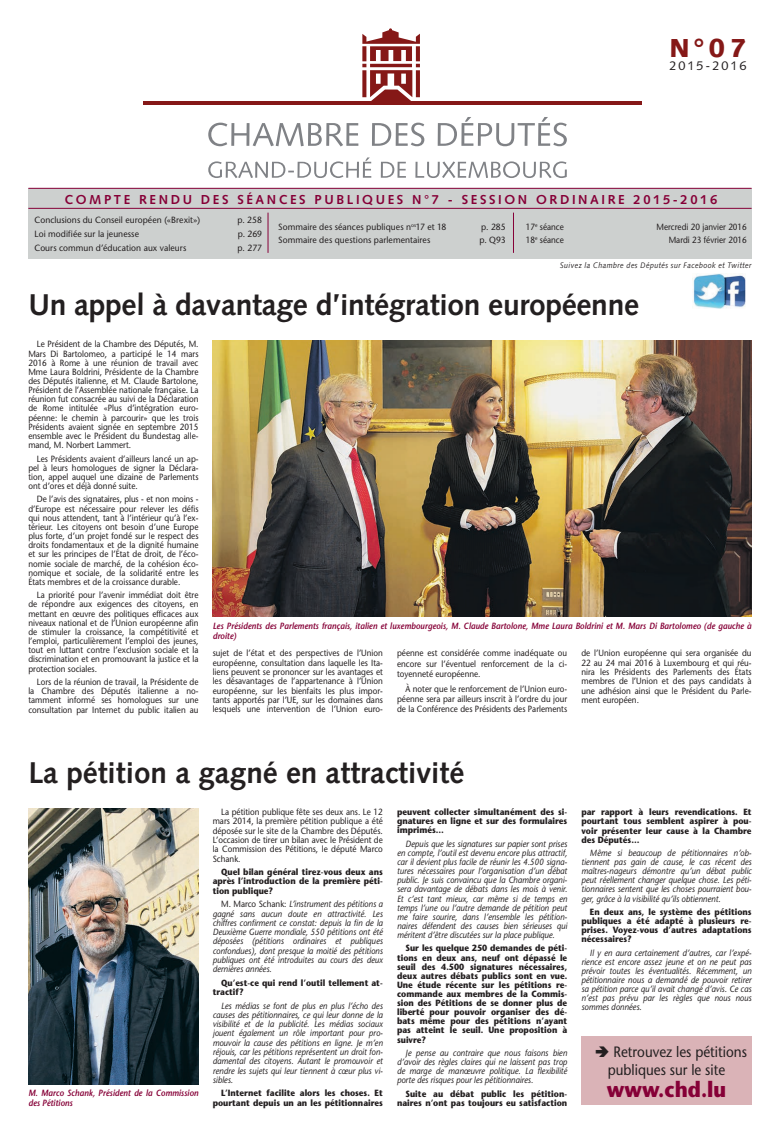
<style>
.page{position:relative;width:780px;height:1134px;background:#fff}
.page>*{position:absolute;margin:0;border:0;box-sizing:border-box;transform-origin:0 0}
.t1{font:700 30px "Syntax";letter-spacing:-.01em;color:#231f20}
.t2{font:900 26px "Syntax";color:#851817}
.t3{font:700 22px "Stone Sans";color:#860037;scale:.9 1}
.t4{font:15px/18px "Stone Sans";color:#231f20;scale:.9 1}
.t5{font:700 13px "Syntax";letter-spacing:.2em;color:#860037}
.t6{font:12.6px "Syntax";letter-spacing:.16em;color:#231f20}
.t7{font:9px/9.2px "Stone Sans";color:#231f20;text-align:justify;scale:.9 1}
.t8{font:italic 9px/9.1px "Stone Sans";color:#231f20;text-align:justify;scale:.9 1}
.t9{font:700 9px/9.1px "Stone Sans";color:#231f20;text-align:justify;scale:.9 1}
.t10{font:9px "Stone Sans";color:#231f20;scale:.95 1}
.t11{font:italic 600 9px/10px "Stone Sans";color:#860037;scale:.9 1}
.t12{font:italic 8px "Syntax";letter-spacing:.05em;color:#231f20;scale:.9 1}
.s1{font-style:normal}
</style>
<div class="page">
<div style="left:28px;top:189px;width:723px;height:70px;background:#cdd0cf"></div>
<hr style="left:28px;top:188px;width:723px;height:1px;background:#860037">
<hr style="left:28px;top:208px;width:723px;height:1px;background:#860037">
<svg style="left:362px;top:28px;width:58px;height:73px"></svg>
<hr style="left:143px;top:101px;width:498px;height:3px;background:#851817">
<svg style="left:208px;top:117px;width:359px;height:29px"></svg>
<svg style="left:208px;top:157px;width:359px;height:21px"></svg>
<hr style="left:268px;top:213px;width:1px;height:40px;background:#860037">
<hr style="left:513px;top:213px;width:1px;height:40px;background:#860037">
<img style="left:692px;top:274px;width:54px;height:34px">
<img style="left:213px;top:340px;width:538px;height:276px">
<img style="left:28px;top:808px;width:170px;height:276px">
<div style="left:581px;top:1036px;width:170px;height:69px;background:#dab3b7"></div>
<h2 class="t2" style="left:669px;top:32px;width:79px">N°07</h2>
<h3 class="t6" style="left:669px;top:58px;width:79px">2015-2016</h3>
<h3 class="t5" style="left:64px;top:192px;width:654px">COMPTE RENDU DES SÉANCES PUBLIQUES N°7 - SESSION ORDINAIRE 2015-2016</h3>
<p class="t10" style="left:35px;top:214px;width:176px">Conclusions du Conseil européen («Brexit»)</p>
<p class="t10" style="left:237px;top:214px;width:28px">p. 258</p>
<p class="t10" style="left:35px;top:228px;width:111px">Loi modifiée sur la jeunesse</p>
<p class="t10" style="left:238px;top:228px;width:27px">p. 269</p>
<p class="t10" style="left:35px;top:242px;width:161px">Cours commun d’éducation aux valeurs</p>
<p class="t10" style="left:237px;top:242px;width:27px">p. 277</p>
<p class="t10" style="left:278px;top:221px;width:179px">Sommaire des séances publiques n<sup>os</sup>17 et 18</p>
<p class="t10" style="left:481px;top:221px;width:27px">p. 285</p>
<p class="t10" style="left:278px;top:235px;width:162px">Sommaire des questions parlementaires</p>
<p class="t10" style="left:479px;top:235px;width:29px">p. Q93</p>
<p class="t7" style="left:525px;top:222px;width:44px">17<sup>e</sup> séance</p>
<p class="t7" style="left:656px;top:222px;width:102px">Mercredi 20 janvier 2016</p>
<p class="t7" style="left:525px;top:235px;width:44px">18<sup>e</sup> séance</p>
<p class="t7" style="left:668px;top:235px;width:88px">Mardi 23 février 2016</p>
<p class="t12" style="left:560px;top:261px;width:214px">Suivez la Chambre des Députés sur Facebook et Twitter</p>
<h1 class="t1" style="left:28px;top:288px;width:612px">Un appel à davantage d’intégration européenne</h1>
<p class="t7" style="left:28px;top:339px;width:190px;text-indent:9px">Le Président de la Chambre des Députés, M.<br>Mars Di Bartolomeo, a participé le 14 mars 2016 à Rome à une réunion de travail avec Mme Laura Boldrini, Présidente de la Chambre des Députés italienne, et M. Claude Bartolone, Président de l’Assemblée nationale française. La réunion fut consacrée au suivi de la Déclaration de Rome intitulée «Plus d’intégration euro&shy;péenne: le chemin à parcourir» que les trois Présidents avaient signée en septembre 2015 ensemble avec le Président du Bundestag alle&shy;mand, M. Norbert Lammert.</p>
<p class="t7" style="left:28px;top:454px;width:190px;text-indent:9px">Les Présidents avaient d’ailleurs lancé un ap&shy;pel à leurs homologues de signer la Déclara&shy;tion, appel auquel une dizaine de Parlements ont d’ores et déjà donné suite.</p>
<p class="t7" style="left:28px;top:495px;width:191px;text-indent:9px">De l’avis des signataires, plus - et non moins - d’Europe est nécessaire pour relever les défis qui nous attendent, tant à l’intérieur qu’à l’ex&shy;térieur. Les citoyens ont besoin d’une Europe plus forte, d’un projet fondé sur le respect des droits fondamentaux et de la dignité humaine et sur les principes de l’État de droit, de l’éco&shy;nomie sociale de marché, de la cohésion éco&shy;nomique et sociale, de la solidarité entre les États membres et de la croissance durable.</p>
<p class="t7" style="left:28px;top:590px;width:190px;text-indent:9px">La priorité pour l’avenir immédiat doit être de répondre aux exigences des citoyens, en mettant en œuvre des politiques efficaces aux niveaux national et de l’Union européenne afin de stimuler la croissance, la compétitivité et l’emploi, particulièrement l’emploi des jeunes, tout en luttant contre l’exclusion sociale et la discrimination et en promouvant la justice et la protection sociales.</p>
<p class="t7" style="left:28px;top:677px;width:190px;text-indent:9px">Lors de la réunion de travail, la Présidente de la Chambre des Députés italienne a no&shy;tamment informé ses homologues sur une consultation par Internet du public italien au</p>
<p class="t11" style="left:213px;top:621px;width:600px">Les Présidents des Parlements français, italien et luxembourgeois, M. Claude Bartolone, Mme Laura Boldrini et M. Mars Di Bartolomeo (de gauche à droite)</p>
<p class="t7" style="left:213px;top:648px;width:190px">sujet de l’état et des perspectives de l’Union européenne, consultation dans laquelle les Ita&shy;liens peuvent se prononcer sur les avantages et les désavantages de l’appartenance à l’Union européenne, sur les bienfaits les plus impor&shy;tants apportés par l’UE, sur les domaines dans lesquels une intervention de l’Union euro-</p>
<p class="t7" style="left:397px;top:648px;width:190px;line-height:10.4px">péenne est considérée comme inadéquate ou encore sur l’éventuel renforcement de la ci&shy;toyenneté européenne.</p>
<p class="t7" style="left:581px;top:648px;width:190px">de l’Union européenne qui sera organisée du 22 au 24 mai 2016 à Luxembourg et qui réu&shy;nira les Présidents des Parlements des États membres de l’Union et des pays candidats à une adhésion ainsi que le Président du Parle&shy;ment européen.</p>
<p class="t7" style="left:397px;top:683px;width:191px;line-height:10.4px;text-indent:9px">À noter que le renforcement de l’Union euro&shy;péenne sera par ailleurs inscrit à l’ordre du jour de la Conférence des Présidents des Parlements</p>
<h1 class="t1" style="left:28px;top:756px;width:437px">La pétition a gagné en attractivité</h1>
<p class="t7" style="left:213px;top:807px;width:191px;text-indent:9px">La pétition publique fête ses deux ans. Le 12 mars 2014, la première pétition publique a été déposée sur le site de la Chambre des Députés.<br>L’occasion de tirer un bilan avec le Président de la Commission des Pétitions, le député Marco Schank.</p>
<p class="t9" style="left:213px;top:867px;width:190px;text-indent:9px">Quel bilan général tirez-vous deux ans après l’introduction de la première péti&shy;tion publique?</p>
<p class="t8" style="left:213px;top:899px;width:190px;text-indent:9px"><span class="s1">M. Marco Schank:</span> L’instrument des pétitions a gagné sans aucun doute en attractivité. Les chiffres confirment ce constat: depuis la fin de la Deuxième Guerre mondiale, 550 pétitions ont été déposées (pétitions ordinaires et publiques confondues), dont presque la moitié des pétitions publiques ont été introduites au cours des deux dernières années.</p>
<p class="t9" style="left:213px;top:978px;width:190px;text-indent:9px">Qu’est-ce qui rend l’outil tellement at&shy;tractif?</p>
<p class="t8" style="left:213px;top:1001px;width:191px;text-indent:9px">Les médias se font de plus en plus l’écho des causes des pétitionnaires, ce qui leur donne de la visibilité et de la publicité. Les médias sociaux jouent également un rôle important pour pro&shy;mouvoir la cause des pétitions en ligne. Je m’en réjouis, car les pétitions représentent un droit fon&shy;damental des citoyens. Autant le promouvoir et rendre les sujets qui leur tiennent à cœur plus vi&shy;sibles.</p>
<p class="t9" style="left:213px;top:1088px;width:190px;text-align:right">L’Internet facilite alors les choses. Et pourtant depuis un an les pétitionnaires</p>
<p class="t9" style="left:397px;top:807px;width:190px">peuvent collecter simultanément des si&shy;gnatures en ligne et sur des formulaires imprimés…</p>
<p class="t8" style="left:397px;top:839px;width:191px;text-indent:9px">Depuis que les signatures sur papier sont prises en compte, l’outil est devenu encore plus attractif, car il devient plus facile de réunir les 4.500 signa&shy;tures nécessaires pour l’organisation d’un débat public. Je suis convaincu que la Chambre organi&shy;sera davantage de débats dans les mois à venir.<br>Et c’est tant mieux, car même si de temps en temps l’une ou l’autre demande de pétition peut me faire sourire, dans l’ensemble les pétition&shy;naires défendent des causes bien sérieuses qui méritent d’être discutées sur la place publique.</p>
<p class="t9" style="left:397px;top:943px;width:191px;text-indent:9px">Sur les quelque 250 demandes de péti&shy;tions en deux ans, neuf ont dépassé le seuil des 4.500 signatures nécessaires, deux autres débats publics sont en vue.<br>Une étude récente sur les pétitions re&shy;commande aux membres de la Commis&shy;sion des Pétitions de se donner plus de liberté pour pouvoir organiser des dé&shy;bats même pour des pétitions n’ayant pas atteint le seuil. Une proposition à suivre?</p>
<p class="t8" style="left:397px;top:1048px;width:191px;text-indent:9px">Je pense au contraire que nous faisons bien d’avoir des règles claires qui ne laissent pas trop de marge de manœuvre politique. La flexibilité porte des risques pour les pétitionnaires.</p>
<p class="t9" style="left:397px;top:1089px;width:190px;text-align:right">Suite au débat public les pétition&shy;naires n’ont pas toujours eu satisfaction</p>
<p class="t11" style="left:28px;top:1088px;width:190px">M. Marco Schank, Président de la Commission des Pétitions</p>
<p class="t9" style="left:581px;top:807px;width:190px">par rapport à leurs revendications. Et pourtant tous semblent aspirer à pou&shy;voir présenter leur cause à la Chambre des Députés…</p>
<p class="t8" style="left:581px;top:848px;width:190px;text-indent:9px">Même si beaucoup de pétitionnaires n’ob&shy;tiennent pas gain de cause, le cas récent des maîtres-nageurs démontre qu’un débat public peut réellement changer quelque chose. Les péti&shy;tionnaires sentent que les choses pourraient bou&shy;ger, grâce à la visibilité qu’ils obtiennent.</p>
<p class="t9" style="left:581px;top:907px;width:190px;text-indent:9px">En deux ans, le système des pétitions publiques a été adapté à plusieurs re&shy;prises. Voyez-vous d’autres adaptations nécessaires?</p>
<p class="t8" style="left:581px;top:948px;width:191px;text-indent:9px">Il y en aura certainement d’autres, car l’expé&shy;rience est encore assez jeune et on ne peut pas prévoir toutes les éventualités. Récemment, un pétitionnaire nous a demandé de pouvoir retirer sa pétition parce qu’il avait changé d’avis. Ce cas n’est pas prévu par les règles que nous nous sommes données.</p>
<h3 class="t4" style="left:607px;top:1042px;width:156px;text-indent:6px">Retrouvez les pétitions publiques sur le site</h3>
<h3 class="t3" style="left:606px;top:1075px;width:134px">www.chd.lu</h3>
</div>
